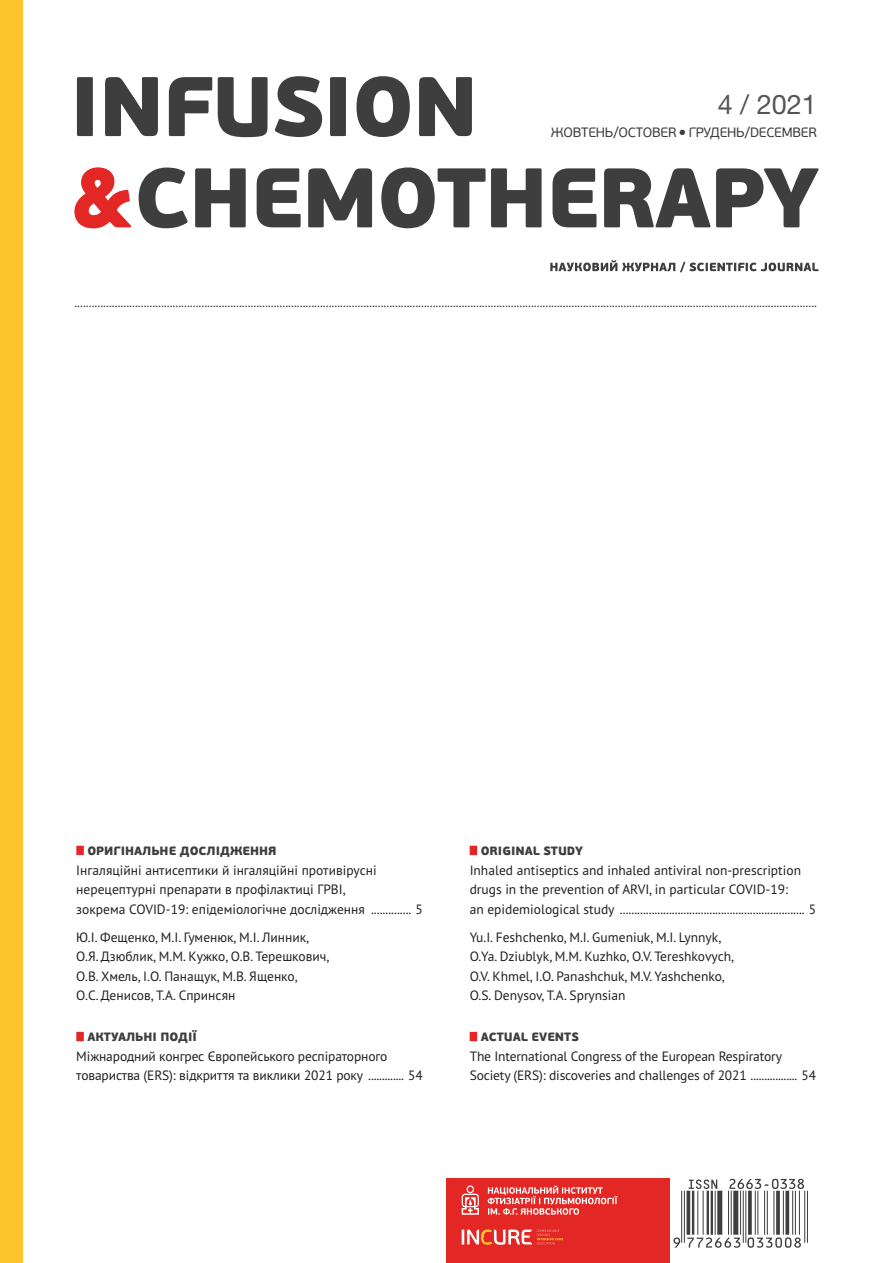
<style>
.page{position:relative;width:893px;height:1263px;background:#fff}
.page>*{position:absolute;margin:0;border:0;box-sizing:border-box;transform-origin:0 0}
.t1{font:27px "Helvetica Neue LTW1 G";color:#545557}
.t2{font:13.5px/19.5px "PT Sans Pro";color:#231f20}
.t3{font:13.5px "PT Sans Pro";color:#3e3e3f}
.t4{font:13.5px "PF Beau Sans Pro";letter-spacing:-.02em;color:#3e3e3f}
.t5{font:900 12px "PF Beau Sans Pro";color:#3e3e3f}
.s1{font-family:"Dixieland";font-size:7.5px}
</style>
<div class="page">
<div style="left:0;top:0;width:22px;height:1263px;background:#fec52e"></div>
<svg style="left:550px;top:260px;width:268px;height:12px"></svg>
<svg style="left:74px;top:167px;width:57px;height:61px"></svg>
<svg style="left:139px;top:167px;width:680px;height:61px"></svg>
<svg style="left:77px;top:76px;width:395px;height:61px"></svg>
<div style="left:446px;top:1179px;width:223px;height:84px;background:#e22725"></div>
<svg style="left:462px;top:1229px;width:101px;height:16px"></svg>
<svg style="left:462px;top:1185px;width:17px;height:30px"></svg>
<svg style="left:488px;top:1185px;width:129px;height:30px"></svg>
<hr style="left:807px;top:1191px;width:1px;height:52px;background:#3e3e3f">
<hr style="left:804px;top:1191px;width:1px;height:52px;background:#3e3e3f">
<svg style="left:673px;top:1179px;width:131px;height:69px"></svg>
<div style="left:76px;top:846px;width:8px;height:9px;background:#e22725"></div>
<div style="left:76px;top:1032px;width:8px;height:9px;background:#e22725"></div>
<div style="left:470px;top:846px;width:7px;height:9px;background:#e22725"></div>
<div style="left:470px;top:1032px;width:7px;height:9px;background:#e22725"></div>
<h1 class="t1" style="left:718px;top:88px;width:101px">4 / 2021</h1>
<p class="t4" style="left:551px;top:124px;width:267px">ЖОВТЕНЬ/OCTOBER <span class="s1">l</span> ГРУДЕНЬ/DECEMBER</p>
<p class="t3" style="left:74px;top:293px;width:744px">.................................................................................................................................................................................................................................................................</p>
<p class="t5" style="left:87px;top:843px;width:191px">ОРИГІНАЛЬНЕ ДОСЛІДЖЕННЯ</p>
<p class="t2" style="left:76px;top:860px;width:348px">Інгаляційні антисептики й інгаляційні противірусні нерецептурні препарати в профілактиці ГРВІ,<br>зокрема COVID-19: епідеміологічне дослідження .............. 5</p>
<p class="t2" style="left:76px;top:927px;width:255px">Ю.І. Фещенко, М.І. Гуменюк, М.І. Линник, О.Я. Дзюблик, М.М. Кужко, О.В. Терешкович, О.В. Хмель, І.О. Панащук, М.В. Ященко,<br>О.С. Денисов, Т.А. Спринсян</p>
<p class="t5" style="left:87px;top:1029px;width:111px">АКТУАЛЬНІ ПОДІЇ</p>
<p class="t2" style="left:76px;top:1046px;width:348px">Міжнародний конгрес Європейського респіраторного товариства (ERS): відкриття та виклики 2021 року ............. 54</p>
<p class="t5" style="left:481px;top:843px;width:104px">ORIGINAL STUDY</p>
<p class="t2" style="left:470px;top:860px;width:348px">Inhaled antiseptics and inhaled antiviral non-prescription drugs in the prevention of ARVI, in particular COVID-19:<br>an epidemiological study ................................................................ 5</p>
<p class="t2" style="left:470px;top:927px;width:266px">Yu.I. Feshchenko, M.I. Gumeniuk, М.І. Lynnyk, O.Ya. Dziublyk, M.M. Kuzhko, О.V. Tereshkovych, O.V. Khmel, I.O. Panashchuk, M.V. Yashchenko, О.S. Denysov, Т.А. Sprynsian</p>
<p class="t5" style="left:481px;top:1029px;width:100px">ACTUAL EVENTS</p>
<p class="t2" style="left:470px;top:1046px;width:348px">The International Congress of the European Respiratory<br>Society (ERS): discoveries and challenges of 2021 ................. 54</p>
</div>
